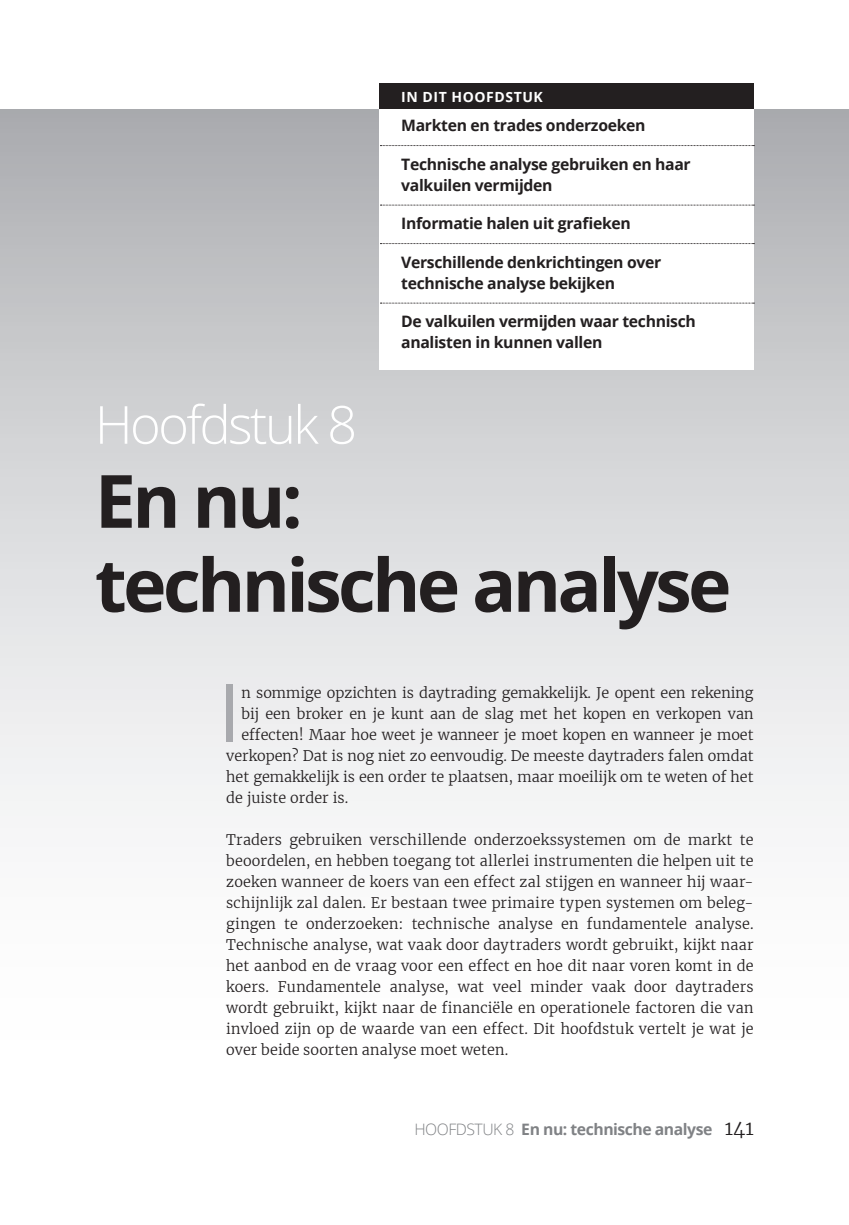
<style>
.page{position:relative;width:849px;height:1225px;background:#fff}
.page>*{position:absolute;margin:0;border:0;box-sizing:border-box;transform-origin:0 0}
.t1{font:79.98px "Open Sans";color:#a8a9ad}
.t2{font:700 73.5px/84px "Open Sans";letter-spacing:-.05em;color:#231f20}
.t3{font:300 52.5px "Open Sans";letter-spacing:-.05em;color:#fff}
.t4{font:700 15.75px/21px "Open Sans";letter-spacing:-.02em;color:#231f20}
.t5{font:700 15.75px "Open Sans";letter-spacing:-.03em;color:#808285}
.t6{font:300 15.75px "Open Sans";color:#808285}
.t7{font:300 14.35px/21px "Merriweather";color:#231f20;text-align:justify}
.t8{font:700 14px "Open Sans";letter-spacing:.04em;color:#fff}
.s1{font-weight:300}
.s2{font-family:"Merriweather";font-weight:300;font-size:19.25px;color:#231f20}
</style>
<div class="page">
<div style="left:0;top:110px;width:848px;height:983px;background:linear-gradient(to bottom,#b2b4b7,#fff)"></div>
<div style="left:379px;top:83px;width:374px;height:27px;background:#231f20"></div>
<div style="left:379px;top:110px;width:374px;height:260px;background:#fff"></div>
<svg style="left:380px;top:145px;width:374px;height:1px"></svg>
<svg style="left:380px;top:205px;width:374px;height:1px"></svg>
<svg style="left:380px;top:243px;width:374px;height:1px"></svg>
<svg style="left:380px;top:303px;width:374px;height:1px"></svg>
<p class="t8" style="left:401px;top:87px;width:143px">IN DIT HOOFDSTUK</p>
<p class="t4" style="left:401px;top:115px;width:246px">Markten en trades onderzoeken</p>
<p class="t4" style="left:401px;top:153px;width:291px">Technische analyse gebruiken en haar valkuilen vermijden</p>
<p class="t4" style="left:401px;top:213px;width:231px">Informatie halen uit grafieken</p>
<p class="t4" style="left:401px;top:251px;width:261px">Verschillende denkrichtingen over technische analyse bekijken</p>
<p class="t4" style="left:401px;top:311px;width:296px">De valkuilen vermijden waar technisch analisten in kunnen vallen</p>
<h3 class="t3" style="left:95px;top:389px;width:264px">Hoofdstuk 8</h3>
<h2 class="t2" style="left:95px;top:457px;width:638px">En nu:<br>technische analyse</h2>
<h1 class="t1" style="left:218px;top:657px;width:24px">I</h1>
<p class="t7" style="left:241px;top:682px;width:513px">n sommige opzichten is daytrading gemakkelijk. Je opent een rekening</p>
<p class="t7" style="left:241px;top:703px;width:513px">bij een broker en je kunt aan de slag met het kopen en verkopen van</p>
<p class="t7" style="left:241px;top:724px;width:513px">effecten! Maar hoe weet je wanneer je moet kopen en wanneer je moet</p>
<p class="t7" style="left:226px;top:745px;width:528px">verkopen? Dat is nog niet zo eenvoudig. De meeste daytraders falen omdat</p>
<p class="t7" style="left:226px;top:766px;width:528px">het gemakkelijk is een order te plaatsen, maar moeilijk om te weten of het</p>
<p class="t7" style="left:226px;top:787px;width:123px">de juiste order is.</p>
<p class="t7" style="left:226px;top:829px;width:528px">Traders gebruiken verschillende onderzoekssystemen om de markt te beoordelen, en hebben toegang tot allerlei instrumenten die helpen uit te zoeken wanneer de koers van een effect zal stijgen en wanneer hij waar&shy;schijnlijk zal dalen. Er bestaan twee primaire typen systemen om beleg&shy;gingen te onderzoeken: technische analyse en fundamentele analyse.<br>Technische analyse, wat vaak door daytraders wordt gebruikt, kijkt naar het aanbod en de vraag voor een effect en hoe dit naar voren komt in de koers. Fundamentele analyse, wat veel minder vaak door daytraders wordt gebruikt, kijkt naar de financiële en operationele factoren die van invloed zijn op de waarde van een effect. Dit hoofdstuk vertelt je wat je over beide soorten analyse moet weten.</p>
<p class="t6" style="left:414px;top:1119px;width:22px">Hoofdst</p>
<p class="t5" style="left:482px;top:1118px;width:272px"><span class="s1">uk 8</span> En nu: technische analyse <span class="s2">141</span></p>
</div>
